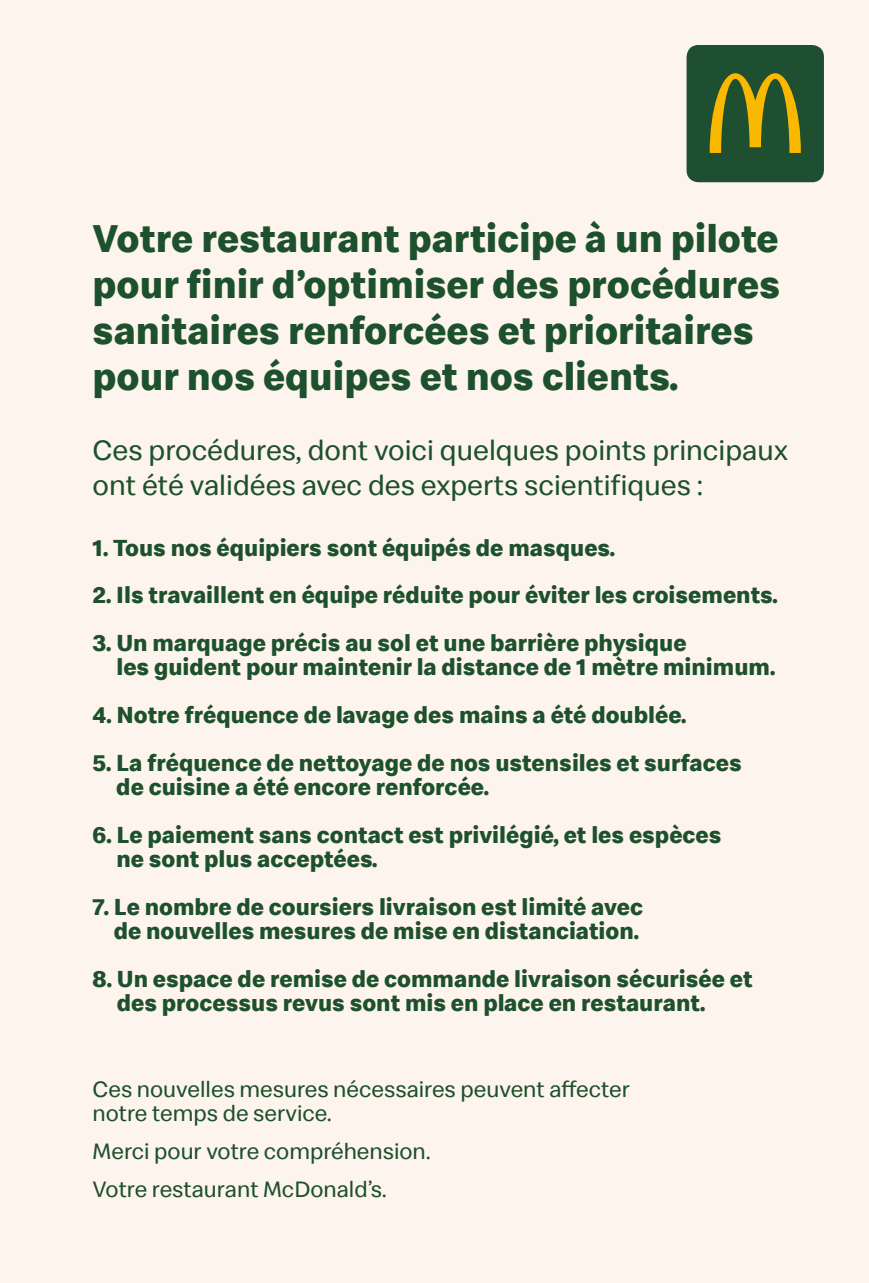
<style>
.page{position:relative;width:869px;height:1283px;background:#fff}
.page>*{position:absolute;margin:0;border:0;box-sizing:border-box;transform-origin:0 0}
.t1{font:700 40px/46px "Speedee";color:#1d502c}
.t2{font:29px/34.8px "Speedee";color:#1d502c}
.t3{font:700 24px/24px "Speedee";color:#1d502c}
.t4{font:23px/24px "Speedee";color:#1d502c}
</style>
<div class="page">
<div style="left:0;top:0;width:868px;height:1283px;background:#fdf5ed"></div>
<div style="left:686px;top:45px;width:137px;height:137px;background:#1e4f30;border-radius:12px"></div>
<svg style="left:709px;top:73px;width:91px;height:80px"></svg>
<h1 class="t1" style="left:93px;top:217px;width:688px">Votre restaurant participe à un pilote pour finir d’optimiser des procédures sanitaires renforcées et prioritaires pour nos équipes et nos clients.</h1>
<p class="t2" style="left:93px;top:433px;width:696px">Ces procédures, dont voici quelques points principaux ont été validées avec des experts scientifiques :</p>
<p class="t3" style="left:93px;top:536px;width:523px">1. Tous nos équipiers sont équipés de masques.</p>
<p class="t3" style="left:93px;top:584px;width:686px">2. Ils travaillent en équipe réduite pour éviter les croisements.</p>
<p class="t3" style="left:116px;top:632px;width:660px;text-indent:-24px">3. Un marquage précis au sol et une barrière physique<br>les guident pour maintenir la distance de 1 mètre minimum.</p>
<p class="t3" style="left:93px;top:704px;width:595px">4. Notre fréquence de lavage des mains a été doublée.</p>
<p class="t3" style="left:116px;top:752px;width:626px;text-indent:-24px">5. La fréquence de nettoyage de nos ustensiles et surfaces de cuisine a été encore renforcée.</p>
<p class="t3" style="left:116px;top:824px;width:606px;text-indent:-24px">6. Le paiement sans contact est privilégié, et les espèces ne sont plus acceptées.</p>
<p class="t3" style="left:93px;top:896px;width:551px;text-align:right">7. Le nombre de coursiers livraison est limité avec de nouvelles mesures de mise en distanciation.</p>
<p class="t3" style="left:117px;top:968px;width:637px;text-indent:-24px">8. Un espace de remise de commande livraison sécurisée et des processus revus sont mis en place en restaurant.</p>
<p class="t4" style="left:93px;top:1077px;width:538px">Ces nouvelles mesures nécessaires peuvent affecter notre temps de service.</p>
<p class="t4" style="left:93px;top:1132px;width:339px;line-height:38.1px">Merci pour votre compréhension.<br>Votre restaurant McDonald’s.</p>
</div>
